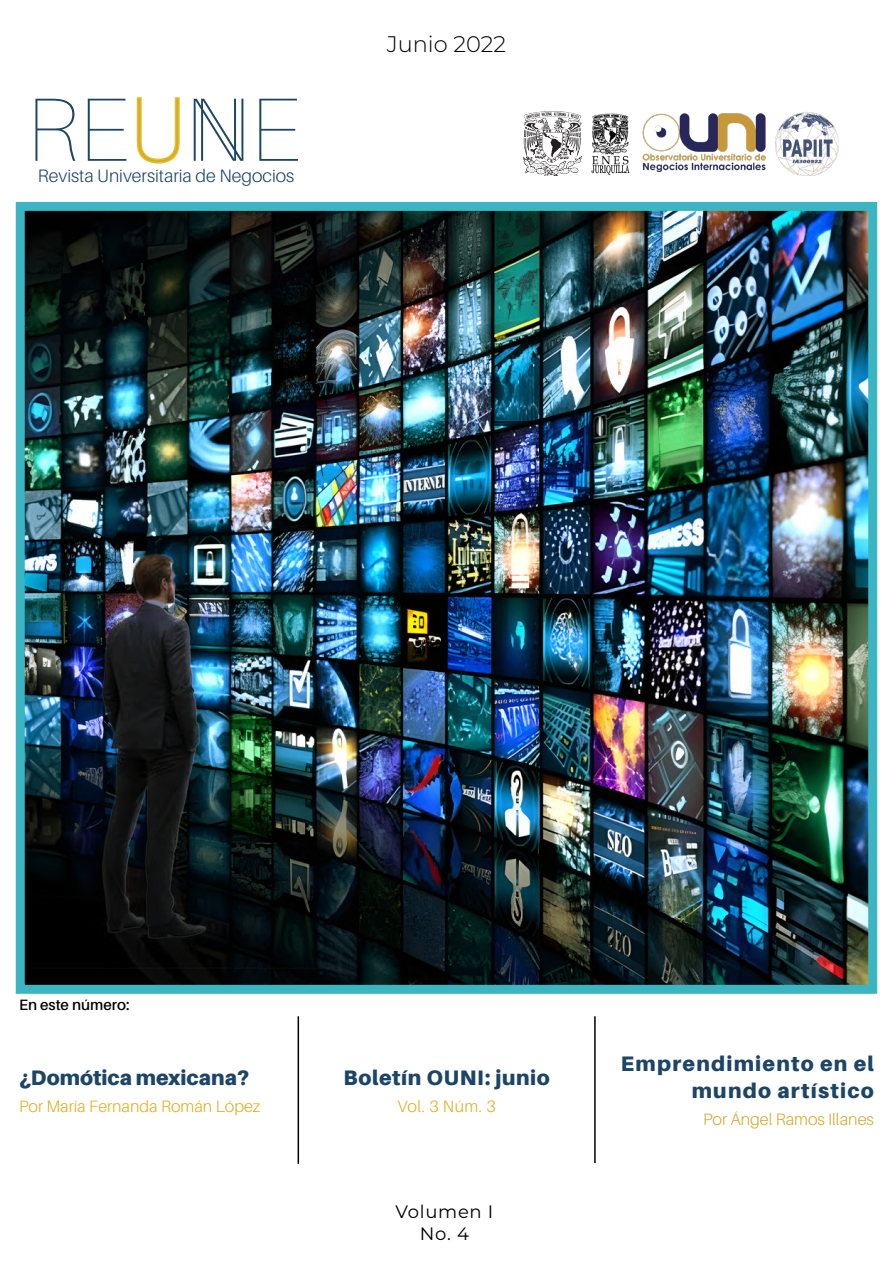
<style>
.page{position:relative;width:893px;height:1263px;background:#fff}
.page>*{position:absolute;margin:0;border:0;box-sizing:border-box;transform-origin:0 0}
.t1{font:200 90px "Aileron";letter-spacing:.01em;color:#1d4565}
.t2{font:100 22.5px "Montserrat";color:#000}
.Texto_de_cita_-_Cent{font:900 21px/27px "Aileron";letter-spacing:.05em;color:#1d4565;text-align:right}
.Texto_de_cita_-_Cent-2{font:900 21px "Aileron";color:#1d4565}
.Texto_de_cita_-_Cent-3{font:900 21px "Aileron";letter-spacing:.03em;color:#1d4565}
.t3{font:300 18px "Aileron";color:#1d4565}
.t4{font:100 18px "Montserrat";letter-spacing:.04em;color:#000}
.t5{font:300 16.5px "Aileron";color:#e2ad21}
.Texto_de_cita_-_Cent-4{font:300 16.5px "Aileron";color:#d1aa33}
.t6{font:600 15px "Aileron";color:#000}
.s1{color:#eabe26}
</style>
<div class="page">
<hr style="left:298px;top:1016px;width:1px;height:148px;background:#000">
<hr style="left:594px;top:1016px;width:2px;height:147px;background:#000">
<img style="left:26px;top:212px;width:841px;height:772px">
<div style="left:16px;top:202px;width:861px;height:792px;border:9px solid #3cb5c2"></div>
<img style="left:642px;top:113px;width:124px;height:59px">
<img style="left:591px;top:113px;width:39px;height:62px">
<img style="left:523px;top:111px;width:58px;height:65px">
<img style="left:776px;top:112px;width:63px;height:63px">
<p class="t1" style="left:27px;top:80px;width:275px">RE<span class="s1">U</span>NE</p>
<p class="t3" style="left:38px;top:166px;width:258px">Revista Universitaria de Negocios</p>
<p class="t2" style="left:387px;top:29px;width:121px">Junio 2022</p>
<p class="t6" style="left:19px;top:996px;width:112px">En este número:</p>
<p class="Texto_de_cita_-_Cent-2" style="left:19px;top:1065px;width:232px">¿Domótica mexicana?</p>
<p class="t5" style="left:19px;top:1097px;width:243px">Por María Fernanda Román López</p>
<p class="Texto_de_cita_-_Cent-3" style="left:343px;top:1065px;width:208px">Boletín OUNI: junio</p>
<p class="t5" style="left:397px;top:1097px;width:100px">Vol. 3 Núm. 3</p>
<p class="t4" style="left:395px;top:1200px;width:99px">Volumen I</p>
<p class="t4" style="left:420px;top:1221px;width:50px">No. 4</p>
<p class="Texto_de_cita_-_Cent" style="left:621px;top:1050px;width:255px">Emprendimiento en el mundo artístico</p>
<p class="Texto_de_cita_-_Cent-4" style="left:703px;top:1110px;width:172px">Por Ángel Ramos Illanes</p>
</div>
